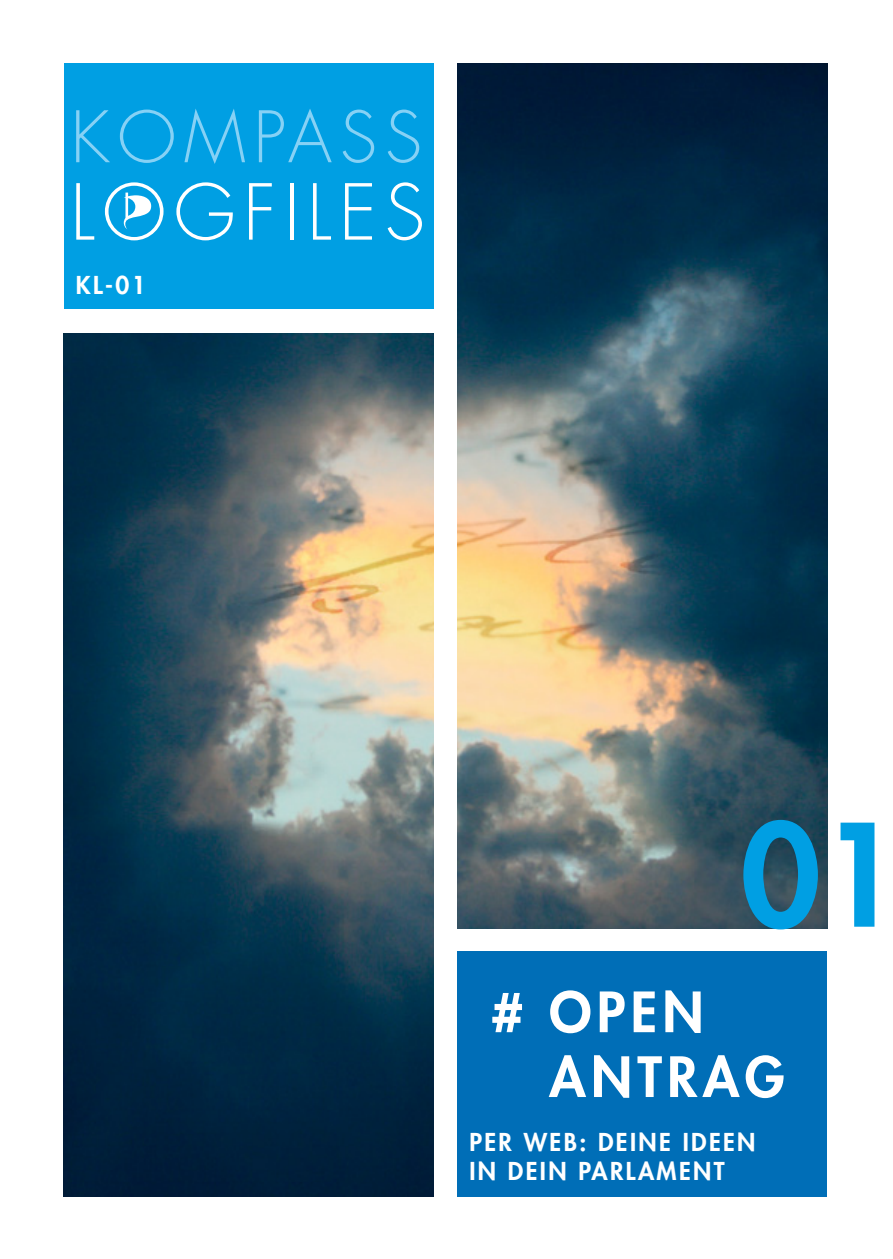
<style>
.page{position:relative;width:893px;height:1259px;background:#fff}
.page>*{position:absolute;margin:0;border:0;box-sizing:border-box;transform-origin:0 0}
.t1{font:800 138px "Futura Std";color:#009fe3}
.t2{font:300 75px "Futura Std";letter-spacing:.1em;color:#fff}
.t3{font:300 69px "Futura Std";letter-spacing:.11em;color:#86d1f5}
.t4{font:800 54px/64.8px "Futura Std";letter-spacing:.1em;color:#fff}
.t5{font:800 24px/28.8px "Futura Std";letter-spacing:.1em;color:#fff}
</style>
<div class="page">
<img style="left:457px;top:64px;width:370px;height:865px">
<img style="left:64px;top:333px;width:370px;height:863px">
<div style="left:64px;top:64px;width:370px;height:245px;background:#009fe3"></div>
<svg style="left:124px;top:193px;width:27px;height:36px"></svg>
<div style="left:457px;top:951px;width:370px;height:245px;background:#006eb7"></div>
<h3 class="t3" style="left:71px;top:95px;width:353px">KOMPASS</h3>
<h2 class="t2" style="left:70px;top:167px;width:356px">LOGFILES</h2>
<p class="t5" style="left:76px;top:270px;width:71px">KL-01</p>
<h1 class="t1" style="left:741px;top:788px;width:161px">01</h1>
<h3 class="t4" style="left:549px;top:980px;width:237px;text-indent:-58px"># OPEN<br>ANTRAG</h3>
<p class="t5" style="left:469px;top:1128px;width:288px">PER WEB: DEINE IDEEN<br>IN DEIN PARLAMENT</p>
</div>
